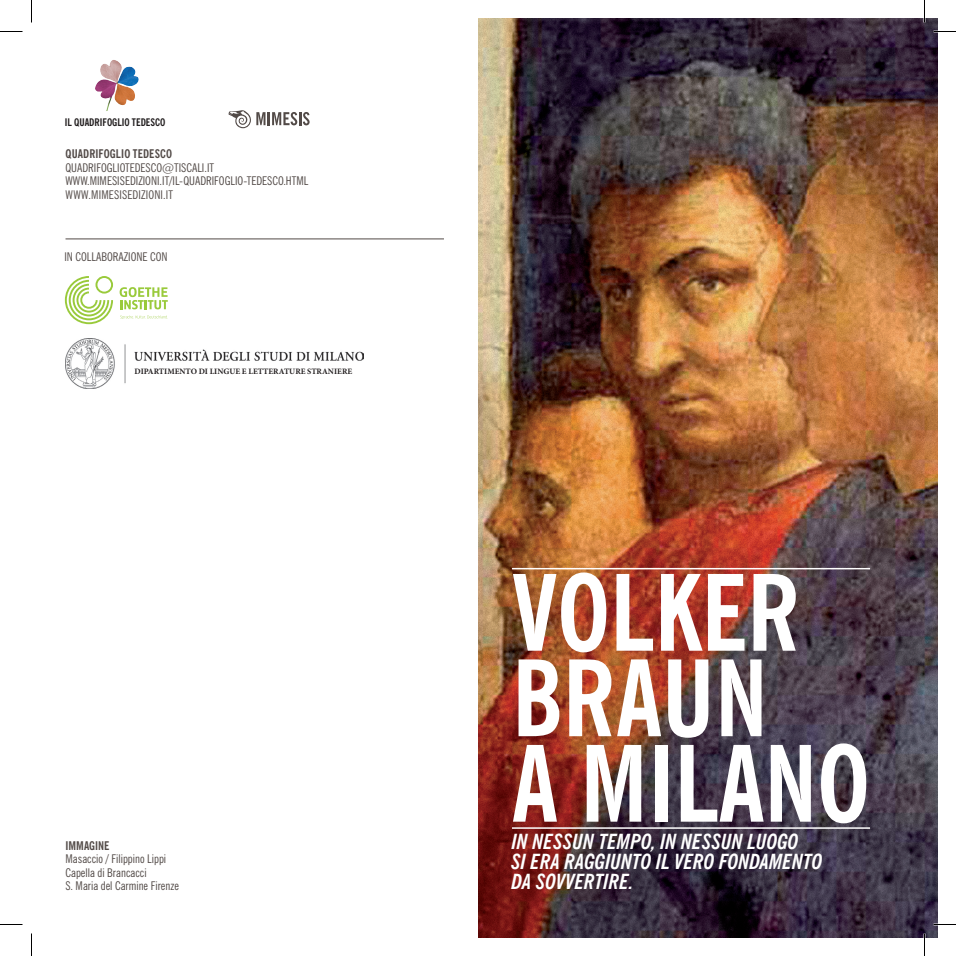
<style>
.page{position:relative;width:956px;height:956px;background:#fff}
.page>*{position:absolute;margin:0;border:0;box-sizing:border-box;transform-origin:0 0}
.t1{font:700 condensed 105px/85.5px "News Gothic BT";color:#fff}
.t2{font:italic 700 condensed 21px/20.2px "News Gothic BT";color:#fff}
.t3{font:condensed 12px/13.5px "News Gothic BT";color:#524a47}
.t4{font:700 condensed 12px "News Gothic BT";letter-spacing:.01em;color:#524a47}
.t5{font:700 condensed 10.5px "News Gothic BT";color:#231f20}
.t6{font:700 8.25px "Minion Pro";color:#231f20}
</style>
<div class="page">
<img style="left:478px;top:19px;width:459px;height:918px">
<hr style="left:512px;top:827px;width:358px;height:2px;background:#fff">
<hr style="left:512px;top:568px;width:358px;height:1px;background:#fff">
<img style="left:95px;top:60px;width:44px;height:51px">
<svg style="left:228px;top:110px;width:82px;height:18px"></svg>
<hr style="left:66px;top:239px;width:378px;height:1px;background:#524a47">
<svg style="left:65px;top:276px;width:48px;height:48px"></svg>
<svg style="left:120px;top:287px;width:48px;height:22px"></svg>
<svg style="left:120px;top:315px;width:48px;height:4px"></svg>
<img style="left:66px;top:339px;width:297px;height:49px">
<hr style="left:933px;top:923px;width:23px;height:2px;background:#fff">
<hr style="left:923px;top:0;width:2px;height:23px;background:#fff">
<hr style="left:923px;top:933px;width:2px;height:23px;background:#fff">
<svg style="left:0;top:31px;width:22px;height:1px"></svg>
<svg style="left:933px;top:31px;width:23px;height:1px"></svg>
<svg style="left:0;top:924px;width:22px;height:1px"></svg>
<svg style="left:933px;top:924px;width:23px;height:1px"></svg>
<svg style="left:31px;top:0;width:1px;height:23px"></svg>
<svg style="left:31px;top:933px;width:1px;height:23px"></svg>
<svg style="left:924px;top:0;width:1px;height:23px"></svg>
<svg style="left:924px;top:933px;width:1px;height:23px"></svg>
<p class="t5" style="left:65px;top:115px;width:101px">IL QUADRI FOGLIO TEDESCO</p>
<p class="t4" style="left:66px;top:146px;width:107px">QUADRI FOGLIO TEDESCO</p>
<p class="t3" style="left:66px;top:160px;width:244px">QUADRIFOGLIOTEDESCO@TISCALI.IT<br>WWW.MIMESISEDIZIONI.IT/IL-QUADRIFOGLIO-TEDESCO.HTML<br>WWW.MIMESISEDIZIONI.IT</p>
<p class="t3" style="left:64px;top:250px;width:105px">IN COLLABORAZIONE CON</p>
<p class="t6" style="left:135px;top:366px;width:219px">DIPARTIMENTO DI LINGUE E LETTERATURE STRANIERE</p>
<p class="t4" style="left:66px;top:838px;width:35px">IMMAGINE</p>
<p class="t3" style="left:66px;top:852px;width:115px">MASACCIO / FILIPPINO LIPPI<br>CAPELLA DI BRANCACCI<br>S. MARIA DEL CARMINE FIRENZE</p>
<h1 class="t1" style="left:512px;top:569px;width:359px">VOLKER<br>BRAUN<br>A MILANO</h1>
<h2 class="t2" style="left:511px;top:831px;width:313px">IN NESSUN TEMPO, IN NESSUN LUOGO<br>SI ERA RAGGIUNTO IL VERO FONDAMENTO<br>DA SOVVERTIRE.</h2>
</div>
